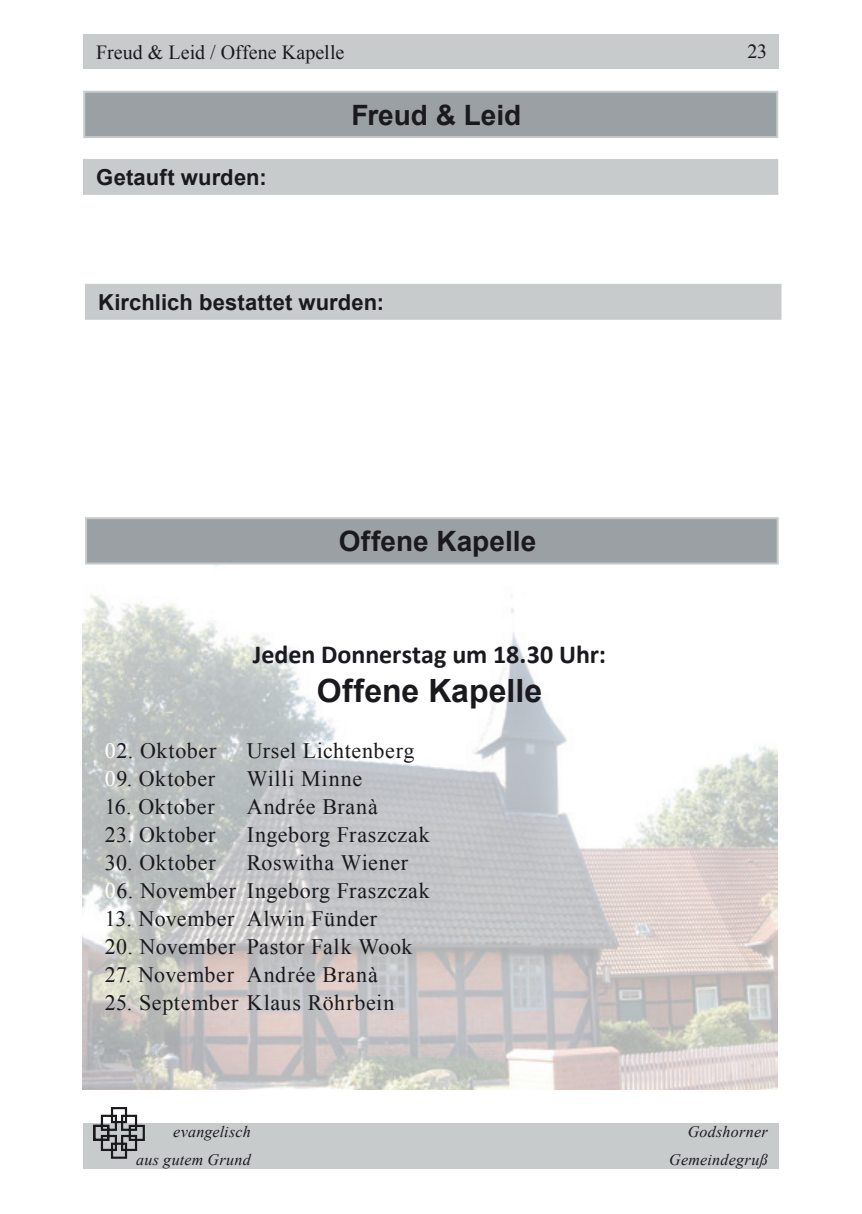
<style>
.page{position:relative;width:862px;height:1214px;background:#fff}
.page>*{position:absolute;margin:0;border:0;box-sizing:border-box;transform-origin:0 0}
.Überschrift{font:700 32px "Arial";color:#1a191e}
.t1{font:700 28px "Arial";color:#1a191e}
.t2{font:700 26px "Calibri";color:#1a191e}
.t3{font:22px "Times New Roman";letter-spacing:.03em;color:#1a191e}
.t4{font:700 22px "Arial";letter-spacing:.005em;color:#1a191e}
.t5{font:20px "Times New Roman";letter-spacing:.005em;color:#1a191e}
.t6{font:italic 16px/28px "Times New Roman";letter-spacing:.02em;color:#1a191e;text-align:right}
.s1{color:#fff}
</style>
<div class="page">
<div style="left:83px;top:1123px;width:695px;height:45px;background:#c7cbcc"></div>
<div style="left:83px;top:34px;width:695px;height:34px;background:#c7cbcc"></div>
<svg style="left:94px;top:1107px;width:51px;height:51px"></svg>
<img style="left:83px;top:564px;width:695px;height:525px">
<div style="left:86px;top:518px;width:691px;height:45px;background:#9ba0a4"></div>
<div style="left:85px;top:517px;width:693px;height:47px;border:2px solid #c7cbcc"></div>
<div style="left:84px;top:92px;width:693px;height:45px;background:#9ba0a4"></div>
<div style="left:83px;top:91px;width:695px;height:47px;border:2px solid #c7cbcc"></div>
<div style="left:84px;top:160px;width:693px;height:34px;background:#c7cbcc"></div>
<div style="left:83px;top:159px;width:695px;height:36px;border:2px solid #c7cbcc"></div>
<div style="left:86px;top:285px;width:694px;height:34px;background:#c7cbcc"></div>
<div style="left:85px;top:284px;width:696px;height:36px;border:2px solid #c7cbcc"></div>
<p class="t5" style="left:96px;top:38px;width:250px">Freud &amp; Leid / Offene Kapelle</p>
<p class="t1" style="left:351px;top:95px;width:171px">Freud &amp; Leid</p>
<p class="t4" style="left:96px;top:162px;width:172px">Getauft wurden:</p>
<p class="t4" style="left:98px;top:286px;width:287px">Kirchlich bestattet wurden:</p>
<p class="t5" style="left:747px;top:37px;width:21px">23</p>
<p class="t1" style="left:339px;top:521px;width:199px">Offene Kapelle</p>
<p class="t2" style="left:253px;top:636px;width:355px">Jeden Donnerstag um 18.30 Uhr:</p>
<p class="Überschrift" style="left:317px;top:668px;width:227px">Offene Kapelle</p>
<p class="t3" style="left:105px;top:734px;width:113px"><span class="s1">0</span>2. Oktober</p>
<p class="t3" style="left:247px;top:734px;width:169px">Ursel Lichtenberg</p>
<p class="t3" style="left:105px;top:762px;width:112px"><span class="s1">0</span>9. Oktober</p>
<p class="t3" style="left:247px;top:762px;width:117px">Willi Minne</p>
<p class="t3" style="left:105px;top:790px;width:111px">16. Oktober</p>
<p class="t3" style="left:247px;top:790px;width:133px">Andrée Branà</p>
<p class="t3" style="left:105px;top:818px;width:112px">23. Oktober</p>
<p class="t3" style="left:247px;top:818px;width:185px">Ingeborg Fraszczak</p>
<p class="t3" style="left:105px;top:846px;width:112px">30. Oktober</p>
<p class="t3" style="left:247px;top:846px;width:163px">Roswitha Wiener</p>
<p class="t3" style="left:105px;top:874px;width:327px"><span class="s1">0</span>6. November Ingeborg Fraszczak</p>
<p class="t3" style="left:105px;top:902px;width:274px">13. November Alwin Fünder</p>
<p class="t3" style="left:105px;top:930px;width:309px">20. November Pastor Falk Wook</p>
<p class="t3" style="left:105px;top:958px;width:274px">27. November Andrée Branà</p>
<p class="t3" style="left:105px;top:986px;width:291px">25. September Klaus Röhrbein</p>
<p class="t6" style="left:136px;top:1117px;width:116px">evangelisch<br>aus gutem Grund</p>
<p class="t6" style="left:669px;top:1117px;width:100px">Godshorner<br>Gemeindegruß</p>
</div>
